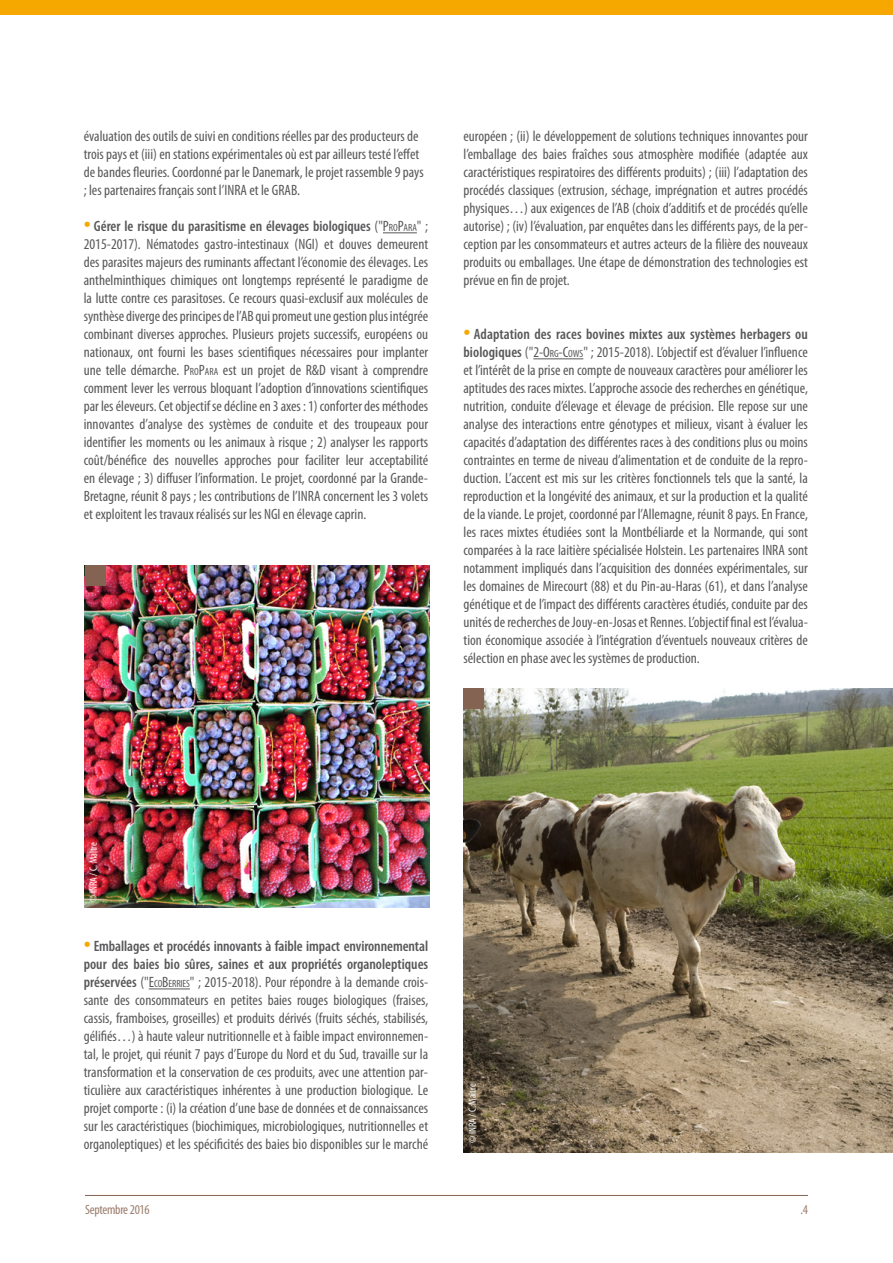
<style>
.page{position:relative;width:893px;height:1263px;background:#fff}
.page>*{position:absolute;margin:0;border:0;box-sizing:border-box;transform-origin:0 0}
.t1{font:condensed 15px/18px "Myriad Pro";color:#58585a;text-align:justify}
.t2{font:condensed 13.5px "Myriad Pro";letter-spacing:-.02em;color:#9b7d6d}
.t3{font:condensed 10.5px "Myriad Pro";color:#fff}
.s1{font-weight:600;font-size:25.5px;color:#f7a800}
.s2{font-weight:600}
.s3{font-style:inherit}
.s4{font-size:10.5px}
</style>
<div class="page">
<img style="left:464px;top:688px;width:429px;height:464px">
<hr style="left:383px;top:233px;width:34px;height:1px;background:#58585a">
<hr style="left:149px;top:989px;width:41px;height:1px;background:#58585a">
<hr style="left:533px;top:359px;width:50px;height:1px;background:#58585a">
<hr style="left:85px;top:1195px;width:723px;height:1px;background:#856352">
<div style="left:0;top:0;width:893px;height:14px;background:#f7a800"></div>
<img style="left:85px;top:565px;width:344px;height:342px">
<div style="left:85px;top:565px;width:20px;height:20px;background:#856352"></div>
<div style="left:463px;top:688px;width:20px;height:21px;background:#856352"></div>
<p class="t1" style="left:84px;top:128px;width:341px;text-align:left">évaluation des outils de suivi en conditions réelles par des producteurs de trois pays et (iii) en stations expérimentales où est par ailleurs testé l’effet de bandes fleuries. Coordonné par le Danemark, le projet rassemble 9 pays ; les partenaires français sont l’INRA et le GRAB.</p>
<p class="t1" style="left:84px;top:218px;width:346px"><span class="s1">•</span> <span class="s2">Gérer le risque du parasitisme en élevages biologiques</span> ("<span class="s3">P</span><span class="s4">RO</span><span class="s3">P</span><span class="s4">ARA</span>" ; 2015-2017). Nématodes gastro-intestinaux (NGI) et douves demeurent des parasites majeurs des ruminants affectant l’économie des élevages. Les anthelminthiques chimiques ont longtemps représenté le paradigme de la lutte contre ces parasitoses. Ce recours quasi-exclusif aux molécules de synthèse diverge des principes de l’AB qui promeut une gestion plus intégrée combinant diverses approches. Plusieurs projets successifs, européens ou nationaux, ont fourni les bases scientifiques nécessaires pour implanter une telle démarche. <span class="s3">P</span><span class="s4">RO</span><span class="s3">P</span><span class="s4">ARA</span> est un projet de R&amp;D visant à comprendre comment lever les verrous bloquant l’adoption d’innovations scientifiques par les éleveurs. Cet objectif se décline en 3 axes : 1) conforter des méthodes innovantes d’analyse des systèmes de conduite et des troupeaux pour identifier les moments ou les animaux à risque ; 2) analyser les rapports coût/bénéfice des nouvelles approches pour faciliter leur acceptabilité en élevage ; 3) diffuser l’information. Le projet, coordonné par la Grande-Bretagne, réunit 8 pays ; les contributions de l’INRA concernent les 3 volets et exploitent les travaux réalisés sur les NGI en élevage caprin.</p>
<p class="t1" style="left:463px;top:128px;width:346px">européen ; (ii) le développement de solutions techniques innovantes pour l’emballage des baies fraîches sous atmosphère modifiée (adaptée aux caractéristiques respiratoires des différents produits) ; (iii) l’adaptation des procédés classiques (extrusion, séchage, imprégnation et autres procédés physiques…) aux exigences de l’AB (choix d’additifs et de procédés qu’elle autorise) ; (iv) l’évaluation, par enquêtes dans les différents pays, de la per&shy;ception par les consommateurs et autres acteurs de la filière des nouveaux produits ou emballages. Une étape de démonstration des technologies est prévue en fin de projet.</p>
<p class="t1" style="left:463px;top:326px;width:346px"><span class="s1">•</span> <span class="s2">Adaptation des races bovines mixtes aux systèmes herbagers ou biologiques</span> ("<span class="s3">2-O</span><span class="s4">RG</span><span class="s3">-C</span><span class="s4">OWS</span>" ; 2015-2018). L’objectif est d’évaluer l’influence et l’intérêt de la prise en compte de nouveaux caractères pour améliorer les aptitudes des races mixtes. L’approche associe des recherches en génétique, nutrition, conduite d’élevage et élevage de précision. Elle repose sur une analyse des interactions entre génotypes et milieux, visant à évaluer les capacités d’adaptation des différentes races à des conditions plus ou moins contraintes en terme de niveau d’alimentation et de conduite de la repro&shy;duction. L’accent est mis sur les critères fonctionnels tels que la santé, la reproduction et la longévité des animaux, et sur la production et la qualité de la viande. Le projet, coordonné par l’Allemagne, réunit 8 pays. En France, les races mixtes étudiées sont la Montbéliarde et la Normande, qui sont comparées à la race laitière spécialisée Holstein. Les partenaires INRA sont notamment impliqués dans l’acquisition des données expérimentales, sur les domaines de Mirecourt (88) et du Pin-au-Haras (61), et dans l’analyse génétique et de l’impact des différents caractères étudiés, conduite par des unités de recherches de Jouy-en-Josas et Rennes. L’objectif final est l’évalua&shy;tion économique associée à l’intégration d’éventuels nouveaux critères de sélection en phase avec les systèmes de production.</p>
<p class="t3" style="left:88px;top:902px;width:61px;rotate:-90deg">© INRA / C. Maître</p>
<p class="t1" style="left:84px;top:938px;width:346px"><span class="s1">•</span> <span class="s2">Emballages et procédés innovants à faible impact environnemental pour des baies bio sûres, saines et aux propriétés organoleptiques préservées</span> ("<span class="s3">E</span><span class="s4">CO</span><span class="s3">B</span><span class="s4">ERRIES</span>" ; 2015-2018). Pour répondre à la demande crois&shy;sante des consommateurs en petites baies rouges biologiques (fraises, cassis, framboises, groseilles) et produits dérivés (fruits séchés, stabilisés, gélifiés…) à haute valeur nutritionnelle et à faible impact environnemen&shy;tal, le projet, qui réunit 7 pays d’Europe du Nord et du Sud, travaille sur la transformation et la conservation de ces produits, avec une attention par&shy;ticulière aux caractéristiques inhérentes à une production biologique. Le projet comporte : (i) la création d’une base de données et de connaissances sur les caractéristiques (biochimiques, microbiologiques, nutritionnelles et organoleptiques) et les spécificités des baies bio disponibles sur le marché</p>
<p class="t3" style="left:467px;top:1143px;width:61px;rotate:-90deg">© INRA / C. Maître</p>
<p class="t2" style="left:85px;top:1202px;width:66px">Septembre 2016</p>
<p class="t2" style="left:800px;top:1202px;width:9px">.4</p>
</div>
